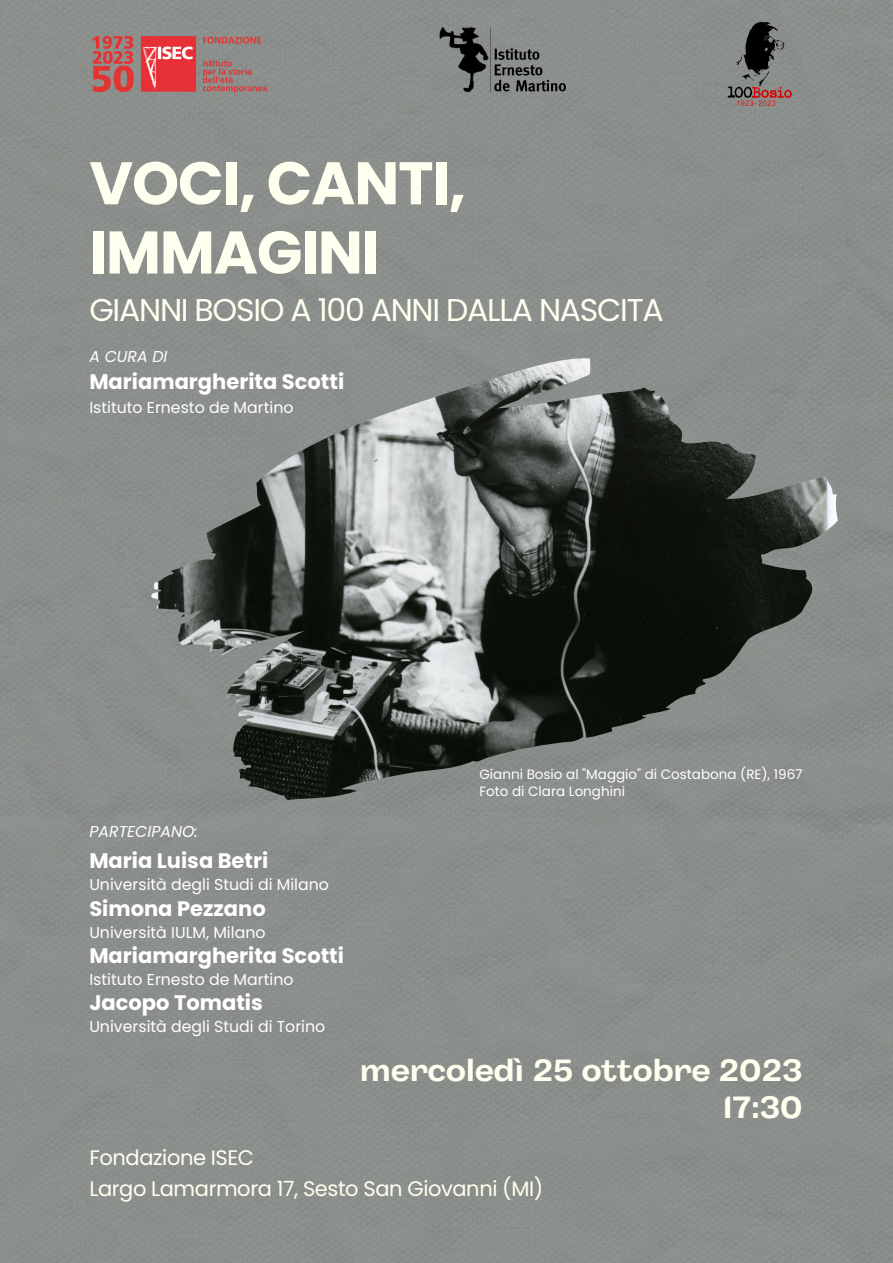
<style>
.page{position:relative;width:893px;height:1263px;background:#8b8f8b}
.page>*{position:absolute;margin:0;border:0;box-sizing:border-box;transform-origin:0 0}
.t1{font:700 60px/69.2px "Poppins";letter-spacing:-.02em;color:#ffffef}
.t2{font:31.5px "Poppins";letter-spacing:-.04em;color:#ffffef}
.t3{font:700 31.5px "Body Grotesque Fit";color:#ffffef}
.t4{font:700 21px "Poppins";color:#fff}
.t5{font:21px "Poppins";letter-spacing:-.02em;color:#ffffef}
.t6{font:15.75px "Poppins";color:#fff}
.t7{font:italic 15.75px "Poppins";color:#fff}
.t8{font:13.5px "Poppins";color:#fff}
</style>
<div class="page">
<img style="left:151px;top:358px;width:686px;height:442px">
<img style="left:87px;top:35px;width:208px;height:58px">
<img style="left:439px;top:25px;width:126px;height:68px">
<img style="left:709px;top:12px;width:97px;height:104px">
<p class="t1" style="left:89px;top:149px;width:378px">VOCI, CANTI,<br>IMMAGINI</p>
<p class="t2" style="left:89px;top:288px;width:576px">GIANNI BOSIO A 100 ANNI DALLA NASCITA</p>
<p class="t7" style="left:89px;top:346px;width:80px">A CURA DI</p>
<p class="t4" style="left:89px;top:367px;width:256px">Mariamargherita Scotti</p>
<p class="t6" style="left:89px;top:396px;width:206px">Istituto Ernesto de Martino</p>
<p class="t7" style="left:89px;top:820px;width:110px">PARTECIPANO:</p>
<p class="t4" style="left:89px;top:846px;width:180px">Maria Luisa Betri</p>
<p class="t6" style="left:89px;top:874px;width:241px">Università degli Studi di Milano</p>
<p class="t4" style="left:89px;top:894px;width:178px">Simona Pezzano</p>
<p class="t6" style="left:89px;top:921px;width:178px">Università IULM, Milano</p>
<p class="t4" style="left:89px;top:941px;width:256px">Mariamargherita Scotti</p>
<p class="t6" style="left:89px;top:968px;width:206px">Istituto Ernesto de Martino</p>
<p class="t4" style="left:89px;top:988px;width:175px">Jacopo Tomatis</p>
<p class="t6" style="left:89px;top:1016px;width:237px">Università degli Studi di Torino</p>
<p class="t8" style="left:479px;top:764px;width:325px">Gianni Bosio al "Maggio" di Costabona (RE), 1967</p>
<p class="t8" style="left:479px;top:782px;width:147px">Foto di Clara Longhini</p>
<p class="t3" style="left:360px;top:1051px;width:444px">mercoledì 25 ottobre 2023</p>
<p class="t3" style="left:723px;top:1089px;width:81px">17:30</p>
<p class="t5" style="left:89px;top:1143px;width:166px">Fondazione ISEC</p>
<p class="t5" style="left:89px;top:1174px;width:455px">Largo Lamarmora 17, Sesto San Giovanni (MI)</p>
</div>
